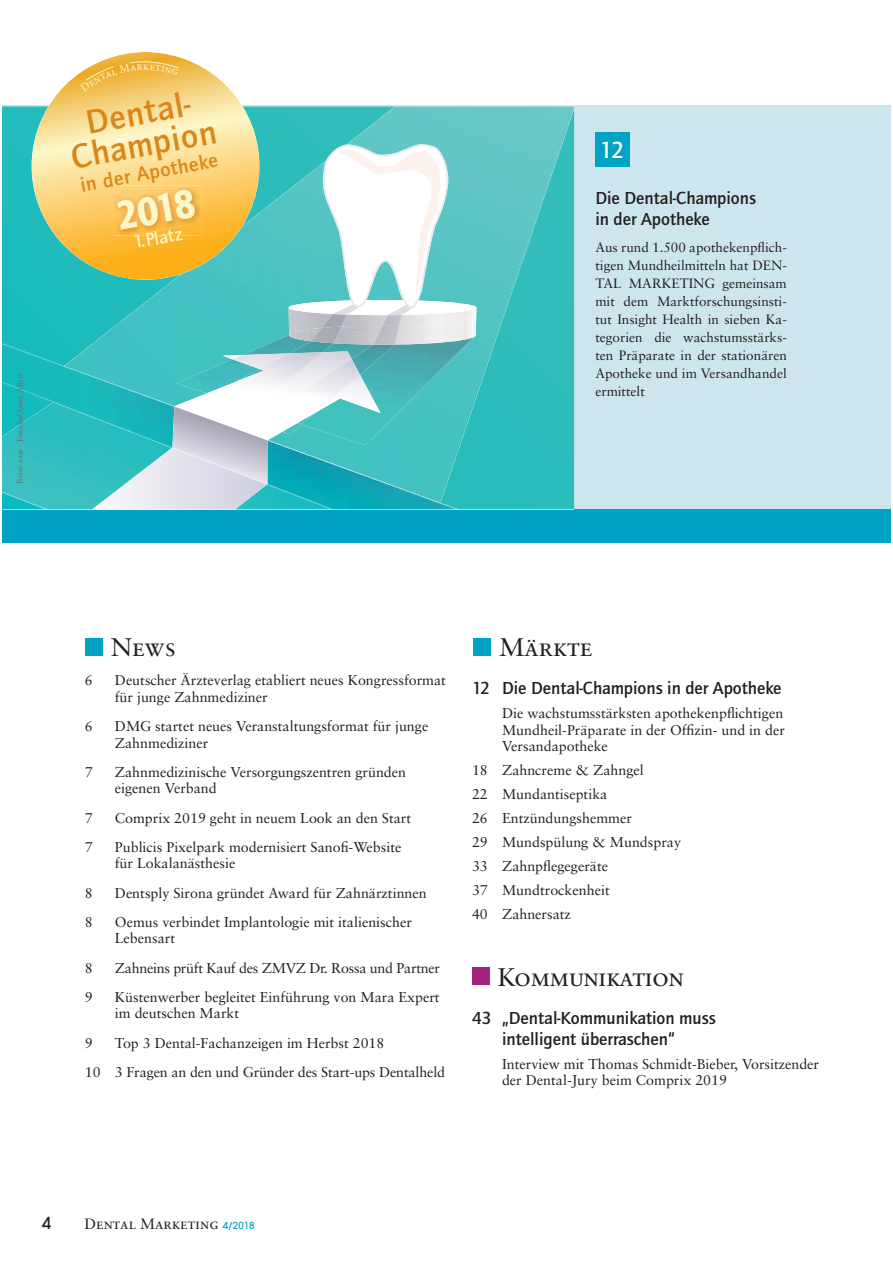
<style>
.page{position:relative;width:893px;height:1263px;background:#fff}
.page>*{position:absolute;margin:0;border:0;box-sizing:border-box;transform-origin:0 0}
.t1{font:900 41.7px "Quay Sans ITC Com";color:#faf7c8;scale:.86 1}
.t2{font:500 34.95px/31.8px "Quay Sans ITC Std";color:#db8619;text-align:center}
.t3{font:25.5px "Sabon Roman SC";letter-spacing:-.03em;color:#231f20}
.t4{font:500 24px "Quay Sans ITC Std";color:#fff}
.t5{font:500 20.7px "Quay Sans ITC Std";color:#db8619}
.t6{font:500 18.6px "Quay Sans ITC Com";color:#faf7c8}
.t7{font:500 18px/21px "Quay Sans ITC Std";color:#231f20}
.t8{font:500 16.5px "Avant Garde";color:#231f20}
.t9{font:15px "Sabon Roman SC";color:#231f20}
.t10{font:14.25px/16.5px "Sabon";color:#231f20}
.t11{font:14.25px "Sabon";letter-spacing:-.02em;color:#231f20}
.t12{font:13.5px/18px "Sabon";color:#231f20;text-align:justify}
.t13{font:11.7px "Minion Pro";color:#faf7c8}
.t14{font:8.25px "Sabon";color:#6d6e70}
.s1{font-family:"Avant Garde";font-weight:500;font-size:9.75px;color:#00a3c3}
</style>
<div class="page">
<div style="left:2px;top:105px;width:888px;height:433px;background:#cde6ee"></div>
<div style="left:595px;top:132px;width:34px;height:34px;background:#00a3c3"></div>
<div style="left:85px;top:639px;width:17px;height:17px;background:#00a3c3"></div>
<div style="left:473px;top:639px;width:17px;height:17px;background:#00a3c3"></div>
<div style="left:472px;top:967px;width:17px;height:18px;background:#a22480"></div>
<div style="left:2px;top:509px;width:888px;height:34px;background:#00a3c3"></div>
<svg style="left:2px;top:106px;width:572px;height:403px;background:#27bcbb"></svg>
<img style="left:2px;top:338px;width:455px;height:171px">
<img style="left:345px;top:106px;width:229px;height:49px">
<img style="left:267px;top:155px;width:21px;height:149px">
<img style="left:476px;top:155px;width:98px;height:150px">
<div style="left:166px;top:205px;width:103px;height:161px;background:#44c1c1"></div>
<img style="left:114px;top:284px;width:53px;height:82px">
<img style="left:64px;top:324px;width:52px;height:42px">
<img style="left:267px;top:304px;width:21px;height:31px">
<img style="left:440px;top:304px;width:69px;height:150px">
<img style="left:440px;top:453px;width:19px;height:50px">
<img style="left:332px;top:445px;width:108px;height:58px">
<img style="left:63px;top:366px;width:109px;height:36px">
<svg style="left:172px;top:351px;width:208px;height:134px;background:#36b8bd"></svg>
<img style="left:176px;top:335px;width:300px;height:110px">
<img style="left:288px;top:315px;width:188px;height:20px">
<img style="left:289px;top:326px;width:187px;height:19px">
<img style="left:236px;top:341px;width:98px;height:41px">
<img style="left:211px;top:371px;width:77px;height:31px">
<img style="left:259px;top:352px;width:38px;height:27px">
<img style="left:321px;top:315px;width:26px;height:13px">
<img style="left:311px;top:327px;width:30px;height:16px">
<img style="left:297px;top:345px;width:98px;height:79px">
<img style="left:269px;top:387px;width:65px;height:36px">
<img style="left:309px;top:359px;width:51px;height:37px">
<img style="left:382px;top:315px;width:20px;height:11px">
<img style="left:373px;top:326px;width:26px;height:19px">
<svg style="left:288px;top:144px;width:188px;height:171px;background:#abe0e0"></svg>
<img style="left:2px;top:402px;width:330px;height:107px">
<img style="left:2px;top:491px;width:45px;height:18px">
<img style="left:92px;top:448px;width:175px;height:61px">
<svg style="left:26px;top:52px;width:239px;height:228px;background:#d7d595"></svg>
<img style="left:113px;top:185px;width:88px;height:51px">
<img style="left:135px;top:226px;width:47px;height:10px">
<svg style="left:80px;top:61px;width:99px;height:31px;background:#f0bc4e"></svg>
<svg style="left:135px;top:235px;width:6px;height:13px"></svg>
<p class="t13" style="left:143px;top:59px;width:8px">k</p>
<h2 class="t2" style="left:63px;top:112px;width:149px;rotate:-10deg">Dental-<br>Champion</h2>
<h3 class="t5" style="left:79px;top:177px;width:141px;rotate:-10deg">in der Apotheke</h3>
<h1 class="t1" style="left:113px;top:192px;width:94px;rotate:-10deg">2018</h1>
<h3 class="t6" style="left:140px;top:234px;width:43px;rotate:-10deg">.Platz</h3>
<p class="t14" style="left:17px;top:484px;width:112px;rotate:-90deg">Foto: zaie - Fotolia/Anne Allert</p>
<h3 class="t4" style="left:599px;top:141px;width:26px">12</h3>
<p class="t7" style="left:595px;top:189px;width:162px">Die Dental-Champions in der Apotheke</p>
<p class="t12" style="left:595px;top:240px;width:193px">Aus rund 1.500 apothekenpflich&shy;tigen Mundheilmitteln hat DEN-TAL MARKETING gemeinsam mit dem Marktforschungsinsti&shy;tut Insight Health in sieben Ka&shy;tegorien die wachstumsstärks&shy;ten Präparate in der stationären Apotheke und im Versandhandel ermittelt</p>
<h3 class="t3" style="left:111px;top:637px;width:67px">News</h3>
<p class="t10" style="left:85px;top:673px;width:9px">6</p>
<p class="t10" style="left:115px;top:673px;width:332px">Deutscher Ärzteverlag etabliert neues Kongressformat für junge Zahnmediziner</p>
<p class="t10" style="left:85px;top:719px;width:9px">6</p>
<p class="t10" style="left:115px;top:719px;width:315px">DMG startet neues Veranstaltungsformat für junge<br>Zahnmediziner</p>
<p class="t10" style="left:85px;top:765px;width:9px">7</p>
<p class="t10" style="left:115px;top:765px;width:293px">Zahnmedizinische Versorgungszentren gründen eigenen Verband</p>
<p class="t10" style="left:85px;top:811px;width:9px">7</p>
<p class="t10" style="left:115px;top:811px;width:298px">Comprix 2019 geht in neuem Look an den Start</p>
<p class="t10" style="left:85px;top:840px;width:9px">7</p>
<p class="t10" style="left:115px;top:840px;width:288px">Publicis Pixelpark modernisiert Sanofi-Website für Lokalanästhesie</p>
<p class="t10" style="left:85px;top:886px;width:9px">8</p>
<p class="t10" style="left:115px;top:886px;width:313px">Dentsply Sirona gründet Award für Zahnärztinnen</p>
<p class="t10" style="left:85px;top:915px;width:9px">8</p>
<p class="t10" style="left:115px;top:915px;width:298px">Oemus verbindet Implantologie mit italienischer<br>Lebensart</p>
<p class="t10" style="left:85px;top:961px;width:9px">8</p>
<p class="t11" style="left:115px;top:962px;width:326px">Zahneins prüft Kauf des ZMVZ Dr. Rossa und Partner</p>
<p class="t10" style="left:85px;top:990px;width:9px">9</p>
<p class="t10" style="left:115px;top:990px;width:326px">Küstenwerber begleitet Einführung von Mara Expert im deutschen Markt</p>
<p class="t10" style="left:85px;top:1036px;width:9px">9</p>
<p class="t10" style="left:85px;top:1029px;width:362px;line-height:29.2px;text-indent:30px">Top 3 Dental-Fachanzeigen im Herbst 2018<br>10 3 Fragen an den und Gründer des Start-ups Dentalheld</p>
<h3 class="t3" style="left:499px;top:637px;width:95px">Märkte</h3>
<p class="t7" style="left:472px;top:679px;width:311px">12 Die Dental-Champions in der Apotheke</p>
<p class="t10" style="left:502px;top:706px;width:284px;text-align:justify">Die wachstumsstärksten apothekenpflichtigen Mundheil-Präparate in der Offizin- und in der Versandapotheke</p>
<p class="t10" style="left:472px;top:759px;width:210px;line-height:24px">18 Zahncreme &amp; Zahngel<br>22 Mundantiseptika<br>26 Entzündungshemmer<br>29 Mundspülung &amp; Mundspray<br>33 Zahnpflegegeräte<br>37 Mundtrockenheit<br>40 Zahnersatz</p>
<h3 class="t3" style="left:498px;top:966px;width:187px">Kommunikation</h3>
<p class="t7" style="left:502px;top:1008px;width:215px;text-indent:-30px">43 „Dental-Kommunikation muss intelligent überraschen“</p>
<p class="t10" style="left:502px;top:1057px;width:318px">Interview mit Thomas Schmidt-Bieber, Vorsitzender der Dental-Jury beim Comprix 2019</p>
<p class="t8" style="left:42px;top:1217px;width:11px">4</p>
<p class="t9" style="left:85px;top:1218px;width:171px">Dental Marketing <span class="s1">4/2018</span></p>
</div>
